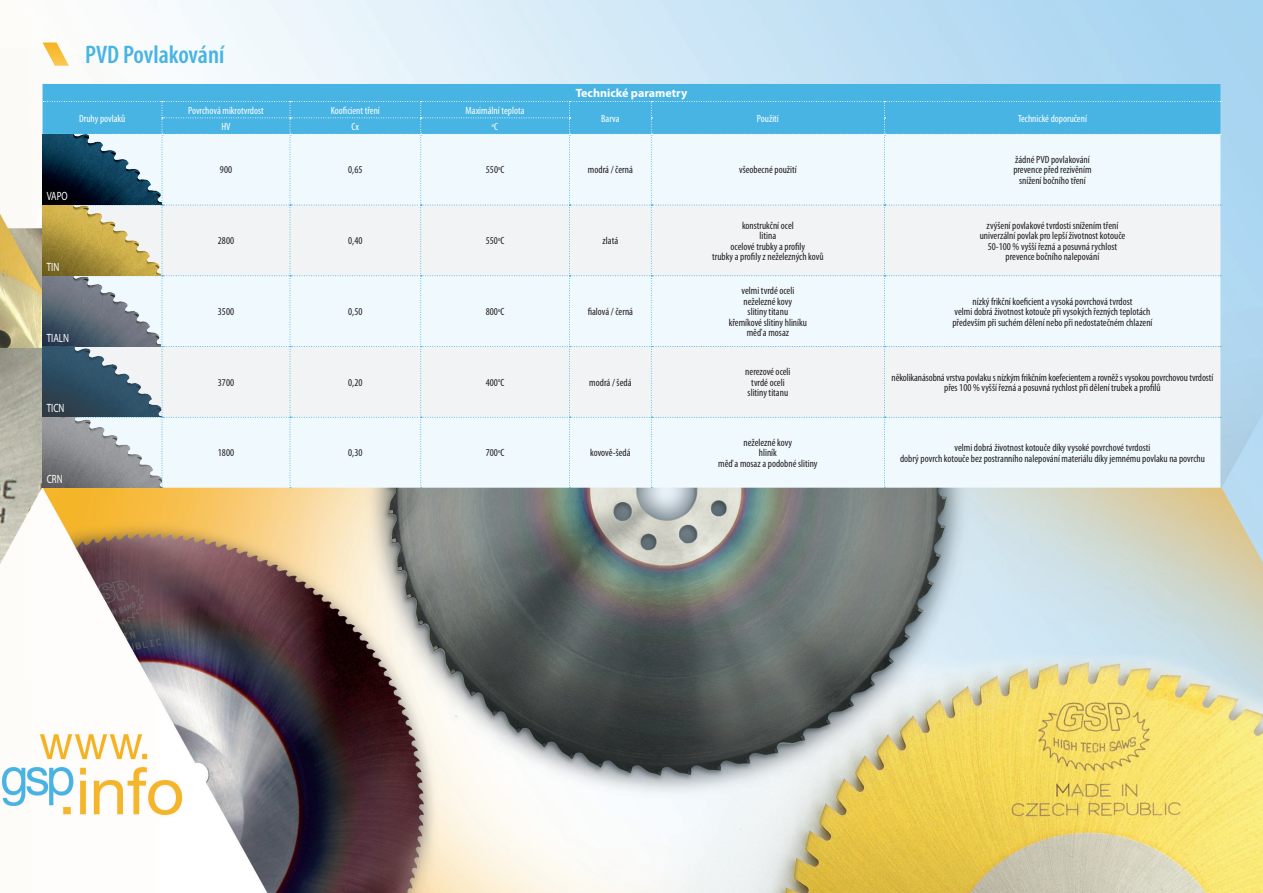
<style>
.page{position:relative;width:1263px;height:893px;background:#fff}
.page>*{position:absolute;margin:0;border:0;box-sizing:border-box;transform-origin:0 0}
.t1{font:600 condensed 25.5px "Myriad Pro";color:#47b4e4}
.t2{font:12px "Myriad Pro";color:#fff;scale:.75 1}
.t3{font:700 12px "Myriad Pro";color:#fff}
.t4{font:condensed 10.5px/10.5px "Myriad Pro";color:#231f20;text-align:center}
.t5{font:condensed 10.5px "Myriad Pro";color:#fff}
.t6{font:condensed 6.15px "Myriad Pro";color:#fff}
.s1{font-size:10.5px}
</style>
<div class="page">
<img style="left:0;top:0;width:1263px;height:893px">
<div style="left:43px;top:84px;width:1177px;height:17px;background:#47b4e4"></div>
<svg style="left:43px;top:101px;width:1178px;height:387px"></svg>
<img style="left:43px;top:135px;width:119px;height:352px">
<svg style="left:43px;top:43px;width:26px;height:23px"></svg>
<p class="t2" style="left:47px;top:188px;width:30px">VAPO</p>
<p class="t2" style="left:47px;top:260px;width:18px">TIN</p>
<p class="t2" style="left:47px;top:330px;width:31px">TIALN</p>
<p class="t2" style="left:47px;top:401px;width:25px">TICN</p>
<p class="t2" style="left:47px;top:472px;width:23px">CRN</p>
<h1 class="t1" style="left:85px;top:40px;width:141px">PVD Povlakování</h1>
<p class="t5" style="left:79px;top:112px;width:48px">Druhy povlaků</p>
<p class="t5" style="left:188px;top:104px;width:77px">Povrchová mikrotvrdost</p>
<p class="t5" style="left:331px;top:104px;width:51px">Kooficient tření</p>
<p class="t5" style="left:466px;top:104px;width:60px">Maximální teplota</p>
<p class="t5" style="left:221px;top:120px;width:11px">HV</p>
<p class="t5" style="left:352px;top:120px;width:9px">Cx</p>
<p class="t6" style="left:492px;top:121px;width:8px">o<span class="s1">C</span></p>
<p class="t3" style="left:576px;top:85px;width:113px">Technické parametry</p>
<p class="t5" style="left:601px;top:112px;width:20px">Barva</p>
<p class="t5" style="left:757px;top:112px;width:23px">Použití</p>
<p class="t5" style="left:1018px;top:112px;width:70px">Technické doporučení</p>
<p class="t4" style="left:220px;top:165px;width:14px">900</p>
<p class="t4" style="left:348px;top:165px;width:16px">0,65</p>
<p class="t4" style="left:486px;top:165px;width:20px">550<sup>o</sup>C</p>
<p class="t4" style="left:588px;top:165px;width:46px">modrá / černá</p>
<p class="t4" style="left:739px;top:165px;width:59px">všeobecné použití</p>
<p class="t4" style="left:1013px;top:154px;width:80px">žádné PVD povlakování prevence před rezivěním snížení bočního tření</p>
<p class="t4" style="left:218px;top:235px;width:18px">2800</p>
<p class="t4" style="left:348px;top:235px;width:16px">0,40</p>
<p class="t4" style="left:486px;top:235px;width:20px">550<sup>o</sup>C</p>
<p class="t4" style="left:603px;top:235px;width:17px">zlatá</p>
<p class="t4" style="left:218px;top:306px;width:18px">3500</p>
<p class="t4" style="left:348px;top:306px;width:16px">0,50</p>
<p class="t4" style="left:486px;top:306px;width:20px">800<sup>o</sup>C</p>
<p class="t4" style="left:588px;top:306px;width:47px">fialová / černá</p>
<p class="t4" style="left:712px;top:220px;width:113px">konstrukční ocel<br>litina<br>ocelové trubky a profily<br>trubky a profily z neželezných kovů</p>
<p class="t4" style="left:980px;top:220px;width:147px">zvýšení povlakové tvrdosti snížením tření univerzální povlak pro lepší životnost kotouče 50-100 % vyšší řezná a posuvná rychlost prevence bočního nalepování</p>
<p class="t4" style="left:729px;top:285px;width:80px">velmi tvrdé oceli neželezné kovy<br>slitiny titanu<br>křemíkové slitiny hliníku měď a mosaz</p>
<p class="t4" style="left:952px;top:296px;width:202px">nízký frikční koeficient a vysoká povrchová tvrdost<br>velmi dobrá životnost kotouče při vysokých řezných teplotách především při suchém dělení nebo při nedostatečném chlazení</p>
<p class="t4" style="left:218px;top:377px;width:18px">3700</p>
<p class="t4" style="left:348px;top:377px;width:16px">0,20</p>
<p class="t4" style="left:486px;top:377px;width:20px">400<sup>o</sup>C</p>
<p class="t4" style="left:589px;top:377px;width:44px">modrá / šedá</p>
<p class="t4" style="left:745px;top:366px;width:47px">nerezové oceli tvrdé oceli slitiny titanu</p>
<p class="t4" style="left:892px;top:372px;width:323px">několikanásobná vrstva povlaku s nízkým frikčním koefecientem a rovněž s vysokou povrchovou tvrdostí přes 100 % vyšší řezná a posuvná rychlost při dělení trubek a profilů</p>
<p class="t4" style="left:218px;top:448px;width:18px">1800</p>
<p class="t4" style="left:348px;top:448px;width:16px">0,30</p>
<p class="t4" style="left:486px;top:448px;width:20px">700<sup>o</sup>C</p>
<p class="t4" style="left:590px;top:448px;width:42px">kovově-šedá</p>
<p class="t4" style="left:718px;top:437px;width:101px">neželezné kovy<br>hliník<br>měď a mosaz a podobné slitiny</p>
<p class="t4" style="left:900px;top:442px;width:306px">velmi dobrá životnost kotouče díky vysoké povrchové tvrdosti<br>dobrý povrch kotouče bez postranního nalepování materiálu díky jemnému povlaku na povrchu</p>
</div>
